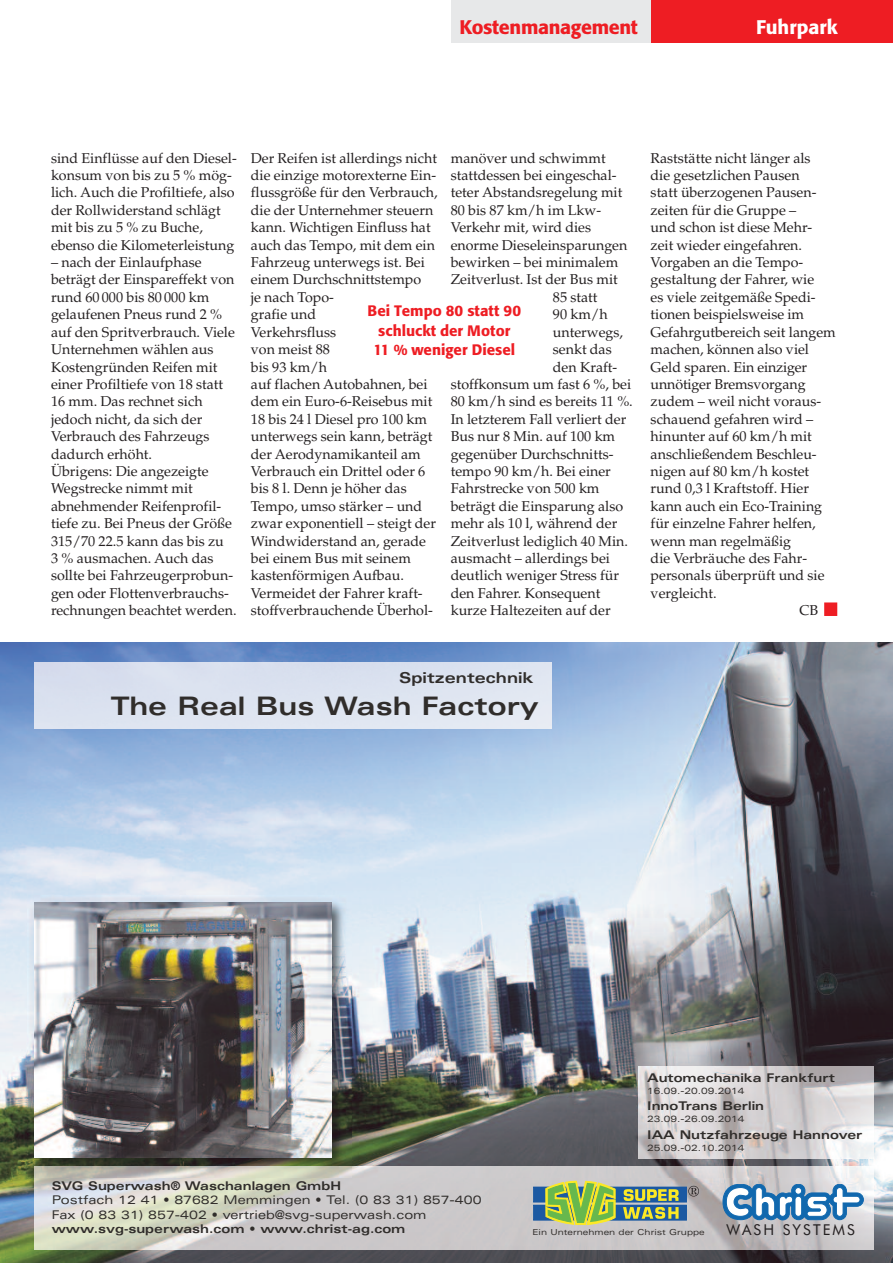
<style>
.page{position:relative;width:893px;height:1263px;background:#fff}
.page>*{position:absolute;margin:0;border:0;box-sizing:border-box;transform-origin:0 0}
.t1{font:25.5px "Univers Bold Ext+QMNIZW";color:#302d2b}
.t2{font:500 19.5px "Formata BQ";letter-spacing:-.015em;color:#ee1d23}
.t3{font:500 19.5px "Formata BQ";color:#fff}
.t4{font:500 15px/19.5px "Formata BQ";color:#ee1d23;text-align:center}
.t5{font:15px "Univers Bold Ext+QMNIZW";color:#302d2b}
.t6{font:15px "Futura BT Book+UQNRYI";letter-spacing:.14em;color:#231f20}
.t7{font:14.25px/17.4px "Palatino";color:#231f20}
.t8{font:12px "Univers Bold Ext+QMNIZW";color:#302d2b}
.t9{font:12px/14.4px "Univers Extended+MNXQJY";color:#302d2b}
.t10{font:9px "Univers Extended+MNXQJY";color:#302d2b}
.t11{font:8.25px "Univers Extended+MNXQJY";color:#302d2b}
</style>
<div class="page">
<div style="left:651px;top:0;width:242px;height:43px;background:#ee1d23"></div>
<div style="left:451px;top:0;width:200px;height:43px;background:#e7e8e9"></div>
<div style="left:824px;top:602px;width:13px;height:14px;background:#ee1d23"></div>
<img style="left:0;top:642px;width:893px;height:621px">
<img style="left:35px;top:1166px;width:838px;height:83px">
<svg style="left:723px;top:1184px;width:140px;height:36px"></svg>
<div style="left:534px;top:1205px;width:152px;height:15px;background:#1b59a2"></div>
<div style="left:534px;top:1187px;width:152px;height:15px;background:#1b59a2"></div>
<div style="left:533px;top:1187px;width:154px;height:15px;border:1px solid #1b59a2"></div>
<img style="left:545px;top:1003px;width:70px;height:224px">
<svg style="left:624px;top:1189px;width:55px;height:12px"></svg>
<svg style="left:623px;top:1207px;width:56px;height:12px"></svg>
<svg style="left:688px;top:1186px;width:11px;height:10px"></svg>
<img style="left:27px;top:895px;width:324px;height:271px">
<svg style="left:27px;top:1166px;width:8px;height:11px"></svg>
<img style="left:34px;top:902px;width:298px;height:255px">
<div style="left:34px;top:662px;width:518px;height:66px;background:#dce3f0"></div>
<img style="left:638px;top:1066px;width:235px;height:92px">
<h2 class="t2" style="left:459px;top:16px;width:180px">Kostenmanagement</h2>
<h2 class="t3" style="left:756px;top:16px;width:83px">Fuhrpark</h2>
<p class="t7" style="left:51px;top:151px;width:187px">sind Einflüsse auf den Diesel&shy;konsum von bis zu 5 % mög&shy;lich. Auch die Profiltiefe, also der Rollwiderstand schlägt mit bis zu 5 % zu Buche, ebenso die Kilometerleistung</p>
<p class="t7" style="left:51px;top:255px;width:187px">– nach der Einlaufphase beträgt der Einspareffekt von rund 60 000 bis 80 000 km gelaufenen Pneus rund 2 % auf den Spritverbrauch. Viele<br>Unternehmen wählen aus<br>Kostengründen Reifen mit einer Profiltiefe von 18 statt<br>16 mm. Das rechnet sich jedoch nicht, da sich der<br>Verbrauch des Fahrzeugs dadurch erhöht.<br>Übrigens: Die angezeigte<br>Wegstrecke nimmt mit abnehmender Reifenprofil&shy;tiefe zu. Bei Pneus der Größe<br>315/70 22.5 kann das bis zu<br>3 % ausmachen. Auch das sollte bei Fahrzeugerprobun&shy;gen oder Flottenverbrauchs&shy;rechnungen beachtet werden.</p>
<p class="t7" style="left:251px;top:151px;width:188px">Der Reifen ist allerdings nicht die einzige motorexterne Ein&shy;flussgröße für den Verbrauch, die der Unternehmer steuern kann. Wichtigen Einfluss hat auch das Tempo, mit dem ein<br>Fahrzeug unterwegs ist. Bei einem Durchschnittstempo<br>je nach Topo-<br>grafie und<br>Verkehrsfluss<br>von meist 88<br>bis 93 km/h<br>auf flachen Autobahnen, bei dem ein Euro-6-Reisebus mit<br>18 bis 24 l Diesel pro 100 km unterwegs sein kann, beträgt der Aerodynamikanteil am<br>Verbrauch ein Drittel oder 6 bis 8 l. Denn je höher das<br>Tempo, umso stärker – und zwar exponentiell – steigt der<br>Windwiderstand an, gerade bei einem Bus mit seinem kastenförmigen Aufbau.<br>Vermeidet der Fahrer kraft&shy;stoffverbrauchende Überhol-</p>
<p class="t7" style="left:451px;top:151px;width:156px">manöver und schwimmt</p>
<p class="t7" style="left:451px;top:168px;width:167px">stattdessen bei eingeschal-</p>
<p class="t7" style="left:451px;top:186px;width:173px">teter Abstandsregelung mit</p>
<p class="t7" style="left:451px;top:203px;width:152px">80 bis 87 km/h im Lkw-</p>
<p class="t7" style="left:451px;top:220px;width:142px">Verkehr mit, wird dies</p>
<p class="t7" style="left:451px;top:238px;width:178px">enorme Dieseleinsparungen</p>
<p class="t7" style="left:451px;top:255px;width:169px">bewirken – bei minimalem</p>
<p class="t7" style="left:451px;top:273px;width:169px">Zeitverlust. Ist der Bus mit</p>
<p class="t7" style="left:553px;top:290px;width:46px">85 statt</p>
<p class="t7" style="left:553px;top:307px;width:56px">90 km/h</p>
<p class="t7" style="left:553px;top:325px;width:72px">unterwegs,</p>
<p class="t7" style="left:553px;top:342px;width:60px">senkt das</p>
<p class="t7" style="left:553px;top:360px;width:66px">den Kraft-</p>
<p class="t7" style="left:451px;top:377px;width:182px">stoffkonsum um fast 6 %, bei</p>
<p class="t7" style="left:451px;top:394px;width:184px">80 km/h sind es bereits 11 %.</p>
<p class="t7" style="left:451px;top:412px;width:177px">In letzterem Fall verliert der</p>
<p class="t7" style="left:451px;top:429px;width:166px">Bus nur 8 Min. auf 100 km</p>
<p class="t7" style="left:451px;top:447px;width:164px">gegenüber Durchschnitts-</p>
<p class="t7" style="left:451px;top:464px;width:162px">tempo 90 km/h. Bei einer</p>
<p class="t7" style="left:451px;top:481px;width:150px">Fahrstrecke von 500 km</p>
<p class="t7" style="left:451px;top:499px;width:174px">beträgt die Einsparung also</p>
<p class="t7" style="left:451px;top:516px;width:168px">mehr als 10 l, während der</p>
<p class="t7" style="left:451px;top:534px;width:179px">Zeitverlust lediglich 40 Min.</p>
<p class="t7" style="left:451px;top:551px;width:161px">ausmacht – allerdings bei</p>
<p class="t7" style="left:451px;top:568px;width:170px">deutlich weniger Stress für</p>
<p class="t7" style="left:451px;top:586px;width:151px">den Fahrer. Konsequent</p>
<p class="t7" style="left:451px;top:603px;width:161px">kurze Haltezeiten auf der</p>
<p class="t4" style="left:368px;top:301px;width:155px">Bei Tempo 80 statt 90 schluckt der Motor<br>11 % weniger Diesel</p>
<p class="t7" style="left:651px;top:151px;width:162px">Raststätte nicht länger als</p>
<p class="t7" style="left:651px;top:168px;width:151px">die gesetzlichen Pausen</p>
<p class="t7" style="left:651px;top:186px;width:167px">statt überzogenen Pausen-</p>
<p class="t7" style="left:651px;top:203px;width:147px">zeiten für die Gruppe –</p>
<p class="t7" style="left:651px;top:220px;width:163px">und schon ist diese Mehr-</p>
<p class="t7" style="left:651px;top:238px;width:153px">zeit wieder eingefahren.</p>
<p class="t7" style="left:651px;top:255px;width:154px">Vorgaben an die Tempo-</p>
<p class="t7" style="left:651px;top:273px;width:165px">gestaltung der Fahrer, wie</p>
<p class="t7" style="left:651px;top:290px;width:167px">es viele zeitgemäße Spedi-</p>
<p class="t7" style="left:651px;top:307px;width:155px">tionen beispielsweise im</p>
<p class="t7" style="left:651px;top:325px;width:187px">Gefahrgutbereich seit langem</p>
<p class="t7" style="left:651px;top:342px;width:160px">machen, können also viel</p>
<p class="t7" style="left:651px;top:360px;width:158px">Geld sparen. Ein einziger</p>
<p class="t7" style="left:651px;top:377px;width:157px">unnötiger Bremsvorgang</p>
<p class="t7" style="left:651px;top:394px;width:172px">zudem – weil nicht voraus-</p>
<p class="t7" style="left:651px;top:412px;width:164px">schauend gefahren wird –</p>
<p class="t7" style="left:651px;top:429px;width:163px">hinunter auf 60 km/h mit</p>
<p class="t7" style="left:651px;top:447px;width:168px">anschließendem Beschleu-</p>
<p class="t7" style="left:651px;top:464px;width:160px">nigen auf 80 km/h kostet</p>
<p class="t7" style="left:651px;top:481px;width:160px">rund 0,3 l Kraftstoff. Hier</p>
<p class="t7" style="left:651px;top:499px;width:173px">kann auch ein Eco-Training</p>
<p class="t7" style="left:651px;top:516px;width:167px">für einzelne Fahrer helfen,</p>
<p class="t7" style="left:651px;top:534px;width:142px">wenn man regelmäßig</p>
<p class="t7" style="left:651px;top:551px;width:158px">die Verbräuche des Fahr-</p>
<p class="t7" style="left:651px;top:568px;width:175px">personals überprüft und sie</p>
<p class="t7" style="left:651px;top:586px;width:68px">vergleicht.</p>
<p class="t7" style="left:799px;top:603px;width:20px">CB</p>
<p class="t5" style="left:399px;top:672px;width:136px">Spitzentechnik</p>
<h1 class="t1" style="left:111px;top:696px;width:429px">The Real Bus Wash Factory</h1>
<p class="t8" style="left:647px;top:1073px;width:189px">Automechanika Frankfurt</p>
<p class="t10" style="left:647px;top:1087px;width:99px">16.09.-20.09.2014</p>
<p class="t8" style="left:647px;top:1101px;width:118px">InnoTrans Berlin</p>
<p class="t10" style="left:647px;top:1116px;width:99px">23.09.-26.09.2014</p>
<p class="t8" style="left:647px;top:1130px;width:217px">IAA Nutzfahrzeuge Hannover</p>
<p class="t10" style="left:647px;top:1144px;width:99px">25.09.-02.10.2014</p>
<p class="t8" style="left:52px;top:1181px;width:291px">SVG Superwash® Waschanlagen GmbH</p>
<p class="t9" style="left:52px;top:1194px;width:431px">Postfach 12 41 • 87682 Memmingen • Tel. (0 83 31) 857-400<br>Fax (0 83 31) 857-402 • vertrieb@svg-superwash.com</p>
<p class="t8" style="left:52px;top:1224px;width:355px">www.svg-superwash.com • www.christ-ag.com</p>
<p class="t11" style="left:532px;top:1228px;width:174px">Ein Unternehmen der Christ Gruppe</p>
<p class="t6" style="left:726px;top:1224px;width:130px">WASH SYSTEMS</p>
</div>
